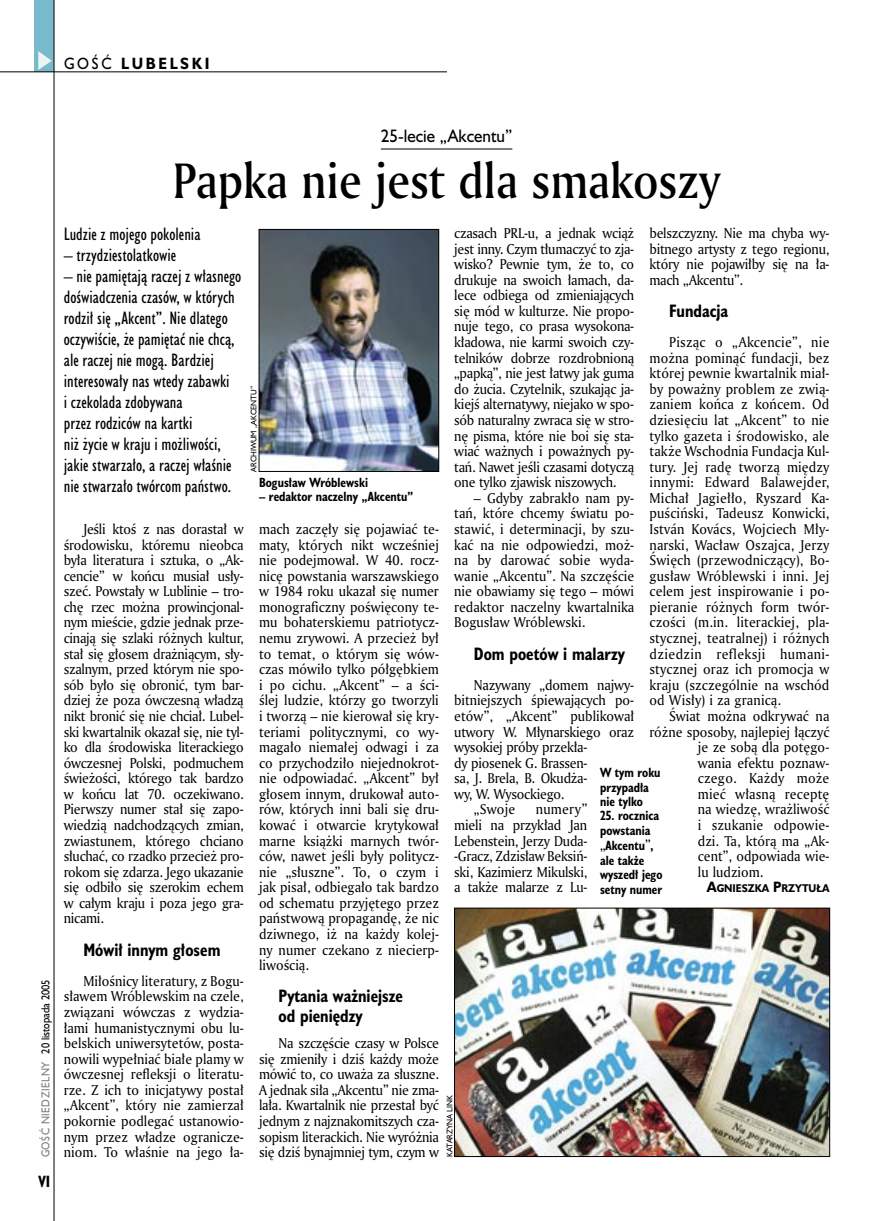
<style>
.page{position:relative;width:872px;height:1221px;background:#fff}
.page>*{position:absolute;margin:0;border:0;box-sizing:border-box;transform-origin:0 0}
._05a_tytyl_AmMd_32_pt{font:48px "Amerigo Md PL";color:#000;scale:.9 1}
._06-4_lead_lokal_HuCn_11_pt{font:16.5px/21px "Humanst 521 Cn PL";color:#000}
._04_srodtytul_HuCB_11_pt{font:700 16.5px/19.5px "Humanst 521 Cn PL";color:#000;scale:.94 1}
._04-3_nadtytul_lokal{font:16.5px "Humanst 521 PL";color:#000;scale:.94 1}
._15a_temat_lewo{font:700 15px "Humanst 521 PL";letter-spacing:.2em;color:#000;scale:.9 1}
._16_pagina_lewa{font:700 15px "Humanst 521 Cn PL";color:#000;scale:.94 1}
._01_body_tekst{font:13.8px/15.6px "Amerigo PL";letter-spacing:-.005em;color:#000;text-align:justify;scale:.94 1}
._01_body_tekst-2{font:13.8px "Amerigo PL";letter-spacing:.015em;color:#000;scale:.94 1}
._09_podpis_zdjecia_HuCnB{font:700 12.3px/14.4px "Humanst 521 Cn PL";color:#000;scale:.94 1}
._18_data_lewa{font:10.5px "Humanst 521 PL";color:#000;scale:.9 1}
._18a_data_lewa_GOSC{font:10.5px "Humanst 521 PL";letter-spacing:.05em;color:#7c7c7c;scale:.9 1}
._12a_autor_na_koncu_HuBd{font:700 10.35px "Humanst 521 PL";color:#000;scale:.9 1}
._09a_autor_zdjecia_Hu_5_pt{font:7.5px "Humanst 521 PL";color:#000;scale:.94 1}
.s1{font-weight:400}
.s2{font-size:13.8px}
.s3{font-family:"Amerigo PL";font-weight:400;font-size:13.8px}
</style>
<div class="page">
<div style="left:35px;top:0;width:19px;height:72px;background:#78b9cc"></div>
<svg style="left:38px;top:51px;width:14px;height:19px"></svg>
<hr style="left:54px;top:0;width:1px;height:1220px;background:#000">
<hr style="left:0;top:72px;width:447px;height:1px;background:#000">
<hr style="left:381px;top:149px;width:131px;height:1px;background:#000">
<img style="left:261px;top:231px;width:176px;height:238px">
<div style="left:259px;top:229px;width:180px;height:242px;border:1px solid #000"></div>
<img style="left:456px;top:909px;width:372px;height:245px">
<div style="left:454px;top:907px;width:376px;height:249px;border:1px solid #000"></div>
<p class="_15a_temat_lewo" style="left:64px;top:53px;width:163px"><span class="s1">GOŚĆ</span> LUBELSKI</p>
<p class="_18_data_lewa" style="left:38px;top:1053px;width:84px;rotate:-90deg">20 listopada 2005</p>
<p class="_18a_data_lewa_GOSC" style="left:38px;top:1157px;width:108px;rotate:-90deg">GOŚĆ NIEDZIELNY</p>
<p class="_16_pagina_lewa" style="left:38px;top:1170px;width:14px">VI</p>
<p class="_04-3_nadtytul_lokal" style="left:381px;top:124px;width:141px">25-lecie „Akcentu”</p>
<p class="_05a_tytyl_AmMd_32_pt" style="left:173px;top:148px;width:609px">Papka nie jest dla smakoszy</p>
<p class="_06-4_lead_lokal_HuCn_11_pt" style="left:64px;top:223px;width:138px">Ludzie z mojego pokolenia</p>
<p class="_06-4_lead_lokal_HuCn_11_pt" style="left:64px;top:244px;width:114px">– trzydziestolatkowie</p>
<p class="_06-4_lead_lokal_HuCn_11_pt" style="left:64px;top:265px;width:179px">– nie pamiętają raczej z własnego doświadczenia czasów, w których rodził się „Akcent”. Nie dlatego oczywiście, że pamiętać nie chcą, ale raczej nie mogą. Bardziej interesowały nas wtedy zabawki<br>i czekolada zdobywana<br>przez rodziców na kartki<br>niż życie w kraju i możliwości, jakie stwarzało, a raczej właśnie nie stwarzało twórcom państwo.</p>
<p class="_01_body_tekst" style="left:64px;top:521px;width:193px;text-indent:20px">Jeśli ktoś z nas dorastał w środowisku, któremu nieobca była literatura i sztuka, o „Ak&shy;cencie” w końcu musiał usły&shy;szeć. Powstały w Lublinie – tro&shy;chę rzec można prowincjonal&shy;nym mieście, gdzie jednak prze&shy;cinają się szlaki różnych kultur, stał się głosem drażniącym, sły&shy;szalnym, przed którym nie spo&shy;sób było się obronić, tym bar&shy;dziej że poza ówczesną władzą nikt bronić się nie chciał. Lubel&shy;ski kwartalnik okazał się, nie tyl&shy;ko dla środowiska literackiego ówczesnej Polski, podmuchem świeżości, którego tak bardzo w końcu lat 70. oczekiwano.<br>Pierwszy numer stał się zapo&shy;wiedzią nadchodzących zmian, zwiastunem, którego chciano słuchać, co rzadko przecież pro&shy;rokom się zdarza. Jego ukazanie się odbiło się szerokim echem w całym kraju i poza jego gra&shy;nicami.</p>
<p class="_04_srodtytul_HuCB_11_pt" style="left:83px;top:939px;width:147px">Mówił innym głosem</p>
<p class="_01_body_tekst" style="left:64px;top:972px;width:193px;text-indent:20px">Miłośnicy literatury, z Bogu&shy;sławem Wróblewskim na czele, związani wówczas z wydzia&shy;łami humanistycznymi obu lu&shy;belskich uniwersytetów, posta&shy;nowili wypełniać białe plamy w ówczesnej refleksji o literatu&shy;rze. Z ich to inicjatywy postał „Akcent”, który nie zamierzał pokornie podlegać ustanowio&shy;nym przez władze ogranicze&shy;niom. To właśnie na jego ła-</p>
<p class="_01_body_tekst" style="left:454px;top:225px;width:193px">czasach PRL-u, a jednak wciąż jest inny. Czym tłumaczyć to zja&shy;wisko? Pewnie tym, że to, co drukuje na swoich łamach, da&shy;lece odbiega od zmieniających się mód w kulturze. Nie propo&shy;nuje tego, co prasa wysokona&shy;kładowa, nie karmi swoich czy&shy;telników dobrze rozdrobnioną „papką”, nie jest łatwy jak guma do żucia. Czytelnik, szukając ja&shy;kiejś alternatywy, niejako w spo&shy;sób naturalny zwraca się w stro&shy;nę pisma, które nie boi się sta&shy;wiać ważnych i poważnych py&shy;tań. Nawet jeśli czasami dotyczą one tylko zjawisk niszowych.</p>
<p class="_01_body_tekst" style="left:454px;top:489px;width:193px;text-indent:20px">– Gdyby zabrakło nam py&shy;tań, które chcemy światu po&shy;stawić, i determinacji, by szu&shy;kać na nie odpowiedzi, moż&shy;na by darować sobie wyda&shy;wanie „Akcentu”. Na szczęście nie obawiamy się tego – mówi redaktor naczelny kwartalnika Bogusław Wróblewski.</p>
<p class="_04_srodtytul_HuCB_11_pt" style="left:474px;top:643px;width:162px">Dom poetów i malarzy</p>
<p class="_01_body_tekst" style="left:454px;top:676px;width:193px;text-align:left;text-indent:20px">Nazywany „domem najwy&shy;bitniejszych śpiewających po&shy;etów”, „Akcent” publikował utwory W. Młynarskiego oraz wysokiej próby przekła-<br>dy piosenek G. Brassen-<br>sa, J. Brela, B. Okudża-<br>wy, W. Wysockiego.</p>
<p class="_01_body_tekst" style="left:474px;top:801px;width:46px">„Swoje</p>
<p class="_01_body_tekst" style="left:649px;top:225px;width:193px">belszczyzny. Nie ma chyba wy&shy;bitnego artysty z tego regionu, który nie pojawiłby się na ła&shy;mach „Akcentu”.</p>
<p class="_04_srodtytul_HuCB_11_pt" style="left:669px;top:300px;width:64px">Fundacja</p>
<p class="_01_body_tekst" style="left:649px;top:334px;width:193px;text-indent:20px">Pisząc o „Akcencie”, nie można pominąć fundacji, bez której pewnie kwartalnik miał&shy;by poważny problem ze zwią&shy;zaniem końca z końcem. Od dziesięciu lat „Akcent” to nie tylko gazeta i środowisko, ale także Wschodnia Fundacja Kul&shy;tury. Jej radę tworzą między innymi: Edward Balawejder, Michał Jagiełło, Ryszard Ka&shy;puściński, Tadeusz Konwicki, István Kovács, Wojciech Mły&shy;narski, Wacław Oszajca, Jerzy Święch (przewodniczący), Bo&shy;gusław Wróblewski i inni. Jej celem jest inspirowanie i po&shy;pieranie różnych form twór&shy;czości (m.in. literackiej, pla&shy;stycznej, teatralnej) i różnych dziedzin refleksji humani&shy;stycznej oraz ich promocja w kraju (szczególnie na wschód od Wisły) i za granicą.</p>
<p class="_01_body_tekst" style="left:669px;top:707px;width:172px">Świat można odkrywać na</p>
<p class="_01_body_tekst" style="left:649px;top:723px;width:193px">różne sposoby, najlepiej łączyć</p>
<p class="_01_body_tekst" style="left:698px;top:739px;width:141px">je ze sobą dla potęgo-</p>
<p class="_01_body_tekst" style="left:698px;top:754px;width:141px">wania efektu poznaw-</p>
<p class="_01_body_tekst-2" style="left:698px;top:769px;width:141px">czego. Każdy może</p>
<p class="_01_body_tekst" style="left:698px;top:785px;width:141px">mieć własną receptę</p>
<p class="_01_body_tekst" style="left:698px;top:801px;width:141px">na wiedzę, wrażliwość</p>
<p class="_01_body_tekst-2" style="left:698px;top:815px;width:141px">i szukanie odpowie-</p>
<p class="_01_body_tekst" style="left:698px;top:832px;width:141px">dzi. Ta, którą ma „Ak-</p>
<p class="_01_body_tekst" style="left:698px;top:848px;width:141px">cent”, odpowiada wie-</p>
<p class="_01_body_tekst" style="left:698px;top:863px;width:71px">lu ludziom.</p>
<p class="_12a_autor_na_koncu_HuBd" style="left:707px;top:881px;width:138px"><span class="s2">A</span>GNIESZKA <span class="s2">P</span>RZYTUŁA</p>
<p class="_09a_autor_zdjecia_Hu_5_pt" style="left:249px;top:471px;width:93px;rotate:-90deg">ARCHIWUM „AKCENTU”</p>
<p class="_09_podpis_zdjecia_HuCnB" style="left:259px;top:475px;width:117px">Bogusław Wróblewski</p>
<p class="_09_podpis_zdjecia_HuCnB" style="left:259px;top:489px;width:165px">– redaktor naczelny „Akcentu”</p>
<p class="_01_body_tekst" style="left:259px;top:521px;width:193px">mach zaczęły się pojawiać te&shy;maty, których nikt wcześniej nie podejmował. W 40. rocz&shy;nicę powstania warszawskiego w 1984 roku ukazał się numer monograficzny poświęcony te&shy;mu bohaterskiemu patriotycz&shy;nemu zrywowi. A przecież był to temat, o którym się wów&shy;czas mówiło tylko półgębkiem i po cichu. „Akcent” – a ści&shy;ślej ludzie, którzy go tworzyli i tworzą – nie kierował się kry&shy;teriami politycznymi, co wy&shy;magało niemałej odwagi i za co przychodziło niejednokrot&shy;nie odpowiadać. „Akcent” był głosem innym, drukował auto&shy;rów, których inni bali się dru&shy;kować i otwarcie krytykował marne książki marnych twór&shy;ców, nawet jeśli były politycz&shy;nie „słuszne”. To, o czym i jak pisał, odbiegało tak bardzo od schematu przyjętego przez państwową propagandę, że nic dziwnego, iż na każdy kolej&shy;ny numer czekano z niecierp&shy;liwością.</p>
<p class="_04_srodtytul_HuCB_11_pt" style="left:279px;top:986px;width:134px">Pytania ważniejsze od pieniędzy</p>
<p class="_01_body_tekst" style="left:259px;top:1034px;width:193px;text-indent:20px">Na szczęście czasy w Polsce się zmieniły i dziś każdy może mówić to, co uważa za słuszne.<br>A jednak siła „Akcentu” nie zma&shy;lała. Kwartalnik nie przestał być jednym z najznakomitszych cza&shy;sopism literackich. Nie wyróżnia się dziś bynajmniej tym, czym w</p>
<p class="_09_podpis_zdjecia_HuCnB" style="left:600px;top:765px;width:66px">W tym roku przypadła nie tylko</p>
<p class="_09_podpis_zdjecia_HuCnB" style="left:600px;top:808px;width:64px">25. rocznica powstania</p>
<p class="_09_podpis_zdjecia_HuCnB" style="left:600px;top:838px;width:68px"><span class="s3">„</span>Akcentu<span class="s3">”</span>, ale także wyszedł jego setny numer</p>
<p class="_01_body_tekst" style="left:454px;top:801px;width:143px;text-indent:82px">numery” mieli na przykład Jan Lebenstein, Jerzy Duda--Gracz, Zdzisław Beksiń&shy;ski, Kazimierz Mikulski, a także malarze z Lu-</p>
<p class="_09a_autor_zdjecia_Hu_5_pt" style="left:445px;top:1156px;width:67px;rotate:-90deg">KATARZYNA LINK</p>
</div>
